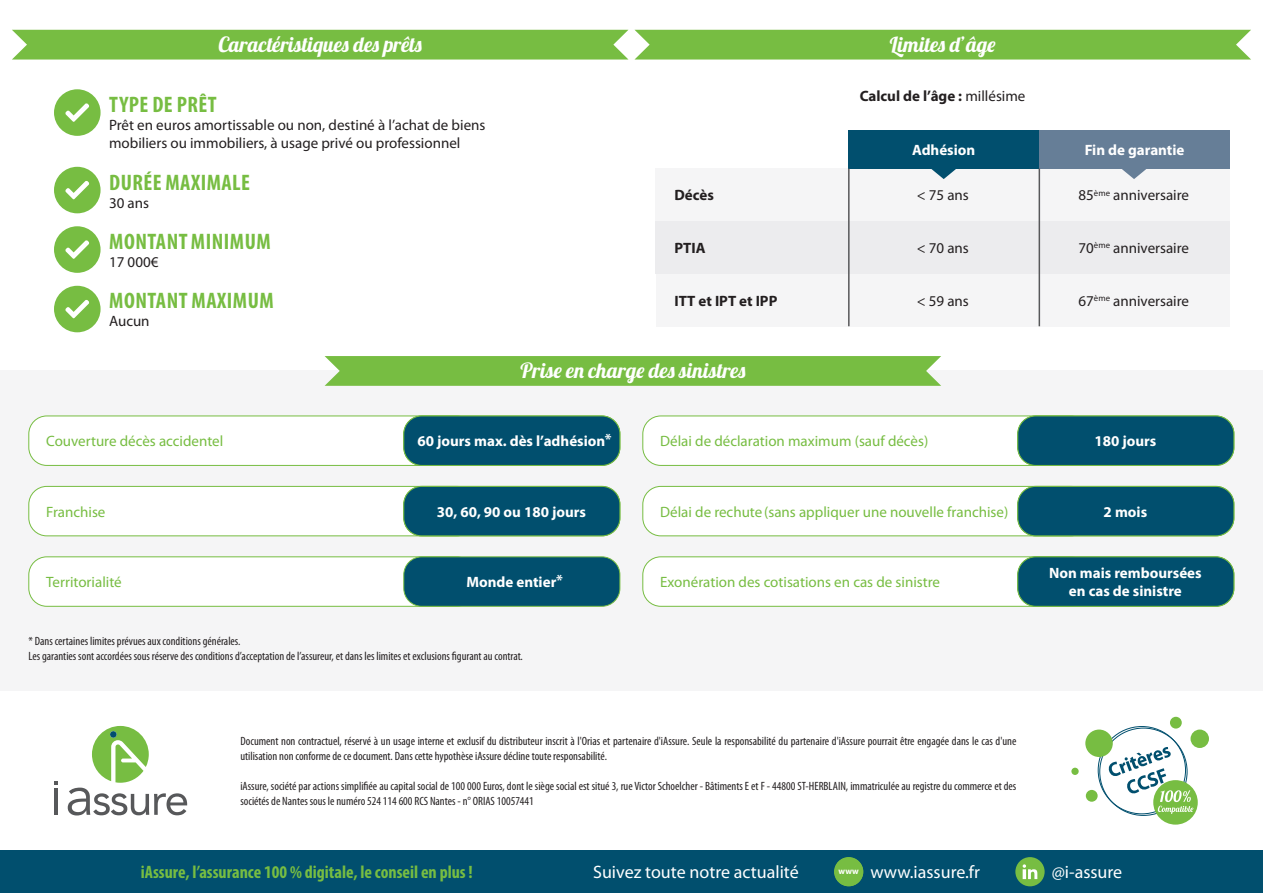
<style>
.page{position:relative;width:1263px;height:893px;background:#fff}
.page>*{position:absolute;margin:0;border:0;box-sizing:border-box;transform-origin:0 0}
.t1{font:700 condensed 22.5px "Myriad Pro";letter-spacing:.02em;color:#77bd42}
.t2{font:21px "Lobster 1.4";color:#fff}
.t3{font:700 condensed 18px "Myriad Pro";color:#77bd42}
.t4{font:18px "Myriad Pro";color:#fff}
.t5{font:15px/18px "Myriad Pro";color:#231f20}
.t6{font:15px "Myriad Pro";color:#77bd42}
.Texte_surligné_puce{font:700 15px "Myriad Pro";color:#fff}
.t7{font:700 15px "Myriad Pro";color:#231f20}
.t8{font:condensed 12px/15px "Myriad Pro";color:#231f20}
.t9{font:700 8.85px "Myriad Pro";color:#fff}
.s1{font-weight:400}
</style>
<div class="page">
<div style="left:0;top:371px;width:1263px;height:320px;background:#f5f5f6"></div>
<div style="left:12px;top:30px;width:616px;height:30px;background:#77bd42"></div>
<div style="left:634px;top:30px;width:617px;height:30px;background:#77bd42"></div>
<div style="left:29px;top:557px;width:446px;height:49px;background:#fff;border-radius:18px"></div>
<div style="left:28px;top:556px;width:447px;height:51px;border:1px solid #77bd42;border-radius:18px"></div>
<div style="left:29px;top:486px;width:446px;height:50px;background:#fff;border-radius:18px"></div>
<div style="left:28px;top:486px;width:447px;height:50px;border:1px solid #77bd42;border-radius:18px"></div>
<div style="left:29px;top:416px;width:446px;height:49px;background:#fff;border-radius:18px"></div>
<div style="left:28px;top:416px;width:447px;height:50px;border:1px solid #77bd42;border-radius:18px"></div>
<div style="left:643px;top:416px;width:445px;height:49px;background:#fff;border-radius:18px"></div>
<div style="left:642px;top:416px;width:447px;height:50px;border:1px solid #77bd42;border-radius:18px"></div>
<div style="left:643px;top:486px;width:445px;height:50px;background:#fff;border-radius:18px"></div>
<div style="left:642px;top:486px;width:447px;height:50px;border:1px solid #77bd42;border-radius:18px"></div>
<div style="left:643px;top:557px;width:445px;height:49px;background:#fff;border-radius:18px"></div>
<div style="left:642px;top:556px;width:447px;height:51px;border:1px solid #77bd42;border-radius:18px"></div>
<div style="left:404px;top:557px;width:216px;height:49px;background:#014f6e;border-radius:18px"></div>
<div style="left:403px;top:556px;width:217px;height:51px;border:1px solid #77bd42;border-radius:18px"></div>
<div style="left:0;top:850px;width:1263px;height:43px;background:#014f6e"></div>
<div style="left:1190px;top:729px;width:19px;height:19px;background:#77bd42;border-radius:50%"></div>
<div style="left:1170px;top:717px;width:12px;height:12px;background:#77bd42;border-radius:50%"></div>
<div style="left:1086px;top:790px;width:11px;height:12px;background:#77bd42;border-radius:50%"></div>
<div style="left:1071px;top:768px;width:8px;height:7px;background:#77bd42;border-radius:50%"></div>
<div style="left:1153px;top:780px;width:45px;height:45px;background:#77bd42;border-radius:50%"></div>
<div style="left:1085px;top:729px;width:28px;height:28px;background:#77bd42;border-radius:50%"></div>
<svg style="left:1108px;top:747px;width:85px;height:67px"></svg>
<div style="left:656px;top:169px;width:574px;height:52px;background:#f5f5f6"></div>
<div style="left:656px;top:221px;width:574px;height:53px;background:#ececee"></div>
<div style="left:1040px;top:274px;width:190px;height:52px;background:#f5f5f6"></div>
<div style="left:656px;top:274px;width:383px;height:52px;background:#f5f5f6"></div>
<div style="left:848px;top:130px;width:191px;height:39px;background:#014f6e"></div>
<svg style="left:931px;top:169px;width:25px;height:10px"></svg>
<div style="left:1039px;top:130px;width:191px;height:39px;background:#667e97"></div>
<svg style="left:1122px;top:169px;width:24px;height:10px"></svg>
<hr style="left:848px;top:169px;width:1px;height:157px;background:#57585a">
<hr style="left:1038px;top:169px;width:2px;height:157px;background:#57585a">
<svg style="left:325px;top:356px;width:616px;height:30px;background:#7abe47"></svg>
<hr style="left:54px;top:788px;width:4px;height:27px;background:#57585a">
<svg style="left:68px;top:726px;width:119px;height:89px"></svg>
<svg style="left:54px;top:781px;width:4px;height:4px"></svg>
<div style="left:834px;top:857px;width:29px;height:29px;background:#77bd42;border-radius:50%"></div>
<svg style="left:1015px;top:857px;width:30px;height:29px"></svg>
<svg style="left:1018px;top:860px;width:23px;height:23px"></svg>
<div style="left:404px;top:486px;width:216px;height:50px;background:#014f6e;border-radius:18px"></div>
<div style="left:403px;top:486px;width:217px;height:50px;border:1px solid #77bd42;border-radius:18px"></div>
<div style="left:404px;top:416px;width:216px;height:49px;background:#014f6e;border-radius:18px"></div>
<div style="left:403px;top:416px;width:217px;height:50px;border:1px solid #77bd42;border-radius:18px"></div>
<div style="left:1018px;top:416px;width:216px;height:49px;background:#014f6e;border-radius:18px"></div>
<div style="left:1017px;top:416px;width:217px;height:50px;border:1px solid #77bd42;border-radius:18px"></div>
<div style="left:1018px;top:486px;width:216px;height:50px;background:#014f6e;border-radius:18px"></div>
<div style="left:1017px;top:486px;width:217px;height:50px;border:1px solid #77bd42;border-radius:18px"></div>
<div style="left:1018px;top:557px;width:216px;height:49px;background:#014f6e;border-radius:18px"></div>
<div style="left:1017px;top:556px;width:217px;height:51px;border:1px solid #77bd42;border-radius:18px"></div>
<div style="left:54px;top:167px;width:47px;height:46px;background:#77bd42;border-radius:50%"></div>
<svg style="left:65px;top:181px;width:24px;height:18px"></svg>
<div style="left:54px;top:226px;width:47px;height:47px;background:#77bd42;border-radius:50%"></div>
<svg style="left:65px;top:240px;width:24px;height:19px"></svg>
<div style="left:54px;top:286px;width:47px;height:46px;background:#77bd42;border-radius:50%"></div>
<svg style="left:65px;top:300px;width:24px;height:18px"></svg>
<div style="left:54px;top:89px;width:47px;height:47px;background:#77bd42;border-radius:50%"></div>
<svg style="left:65px;top:103px;width:24px;height:19px"></svg>
<h2 class="t2" style="left:218px;top:31px;width:205px">Caractéristiques des prêts</h2>
<h2 class="t2" style="left:890px;top:31px;width:107px">Limites d’âge</h2>
<p class="t1" style="left:109px;top:90px;width:109px">TYPE DE PRÊT</p>
<p class="t5" style="left:109px;top:116px;width:378px">Prêt en euros amortissable ou non, destiné à l’achat de biens mobiliers ou immobiliers, à usage privé ou professionnel</p>
<p class="t1" style="left:109px;top:168px;width:142px">DURÉE MAXIMALE</p>
<p class="t5" style="left:109px;top:193px;width:42px">30 ans</p>
<p class="t1" style="left:109px;top:227px;width:163px">MONTANT MINIMUM</p>
<p class="t5" style="left:109px;top:253px;width:51px">17 000€</p>
<p class="t1" style="left:109px;top:287px;width:166px">MONTANT MAXIMUM</p>
<p class="t5" style="left:109px;top:312px;width:42px">Aucun</p>
<p class="t7" style="left:674px;top:186px;width:41px">Décès</p>
<p class="t7" style="left:674px;top:238px;width:33px">PTIA</p>
<p class="t7" style="left:674px;top:291px;width:104px">ITT et IPT et IPP</p>
<h2 class="t2" style="left:520px;top:357px;width:226px">Prise en charge des sinistres</h2>
<p class="t7" style="left:860px;top:86px;width:167px">Calcul de l’âge : <span class="s1">millésime</span></p>
<p class="Texte_surligné_puce" style="left:912px;top:140px;width:65px">Adhésion</p>
<p class="Texte_surligné_puce" style="left:1085px;top:140px;width:101px">Fin de garantie</p>
<p class="t5" style="left:917px;top:186px;width:54px">&lt; 75 ans</p>
<p class="t5" style="left:1078px;top:186px;width:112px">85<sup>ème</sup> anniversaire</p>
<p class="t5" style="left:917px;top:239px;width:54px">&lt; 70 ans</p>
<p class="t5" style="left:917px;top:291px;width:54px">&lt; 59 ans</p>
<p class="t5" style="left:1078px;top:239px;width:112px">70<sup>ème</sup> anniversaire</p>
<p class="t5" style="left:1078px;top:291px;width:112px">67<sup>ème</sup> anniversaire</p>
<p class="Texte_surligné_puce" style="left:605px;top:429px;width:8px">*</p>
<p class="t6" style="left:46px;top:432px;width:179px">Couverture décès accidentel</p>
<p class="t6" style="left:660px;top:432px;width:270px">Délai de déclaration maximum (sauf décès)</p>
<p class="Texte_surligné_puce" style="left:417px;top:431px;width:189px">60 jours max. dès l’adhésion</p>
<p class="Texte_surligné_puce" style="left:1094px;top:431px;width:63px">180 jours</p>
<p class="t6" style="left:46px;top:502px;width:61px">Franchise</p>
<p class="t6" style="left:46px;top:573px;width:77px">Territorialité</p>
<p class="Texte_surligné_puce" style="left:437px;top:502px;width:151px">30, 60, 90 ou 180 jours</p>
<p class="t6" style="left:660px;top:502px;width:350px">Délai de rechute(sans appliquer une nouvelle franchise)</p>
<p class="Texte_surligné_puce" style="left:466px;top:572px;width:98px">Monde entier*</p>
<p class="t6" style="left:660px;top:573px;width:281px">Exonération des cotisations en cas de sinistre</p>
<p class="t8" style="left:28px;top:634px;width:496px">* Dans certaines limites prévues aux conditions générales.<br>Les garanties sont accordées sous réserve des conditions d’acceptation de l’assureur, et dans les limites et exclusions figurant au contrat.</p>
<p class="t8" style="left:240px;top:734px;width:777px">Document non contractuel, réservé à un usage interne et exclusif du distributeur inscrit à l'Orias et partenaire d'iAssure. Seule la responsabilité du partenaire d'iAssure pourrait être engagée dans le cas d'une utilisation non conforme de ce document. Dans cette hypothèse iAssure décline toute responsabilité.</p>
<p class="t8" style="left:240px;top:779px;width:777px">iAssure, société par actions simplifiée au capital social de 100 000 Euros, dont le siège social est situé 3, rue Victor Schoelcher - Bâtiments E et F - 44800 ST-HERBLAIN, immatriculée au registre du commerce et des sociétés de Nantes sous le numéro 524 114 600 RCS Nantes - n° ORIAS 10057441</p>
<p class="Texte_surligné_puce" style="left:1104px;top:502px;width:45px">2 mois</p>
<p class="Texte_surligné_puce" style="left:1049px;top:563px;width:154px">Non mais remboursées</p>
<p class="Texte_surligné_puce" style="left:1069px;top:581px;width:114px">en cas de sinistre</p>
<h3 class="t3" style="left:141px;top:861px;width:334px">iAssure, l’assurance 100 % digitale, le conseil en plus !</h3>
<h3 class="t4" style="left:870px;top:861px;width:111px">www.iassure.fr</h3>
<h3 class="t4" style="left:593px;top:861px;width:207px">Suivez toute notre actualité</h3>
<p class="t9" style="left:838px;top:865px;width:22px">www</p>
<h3 class="t4" style="left:1052px;top:861px;width:72px">@i-assure</h3>
</div>
